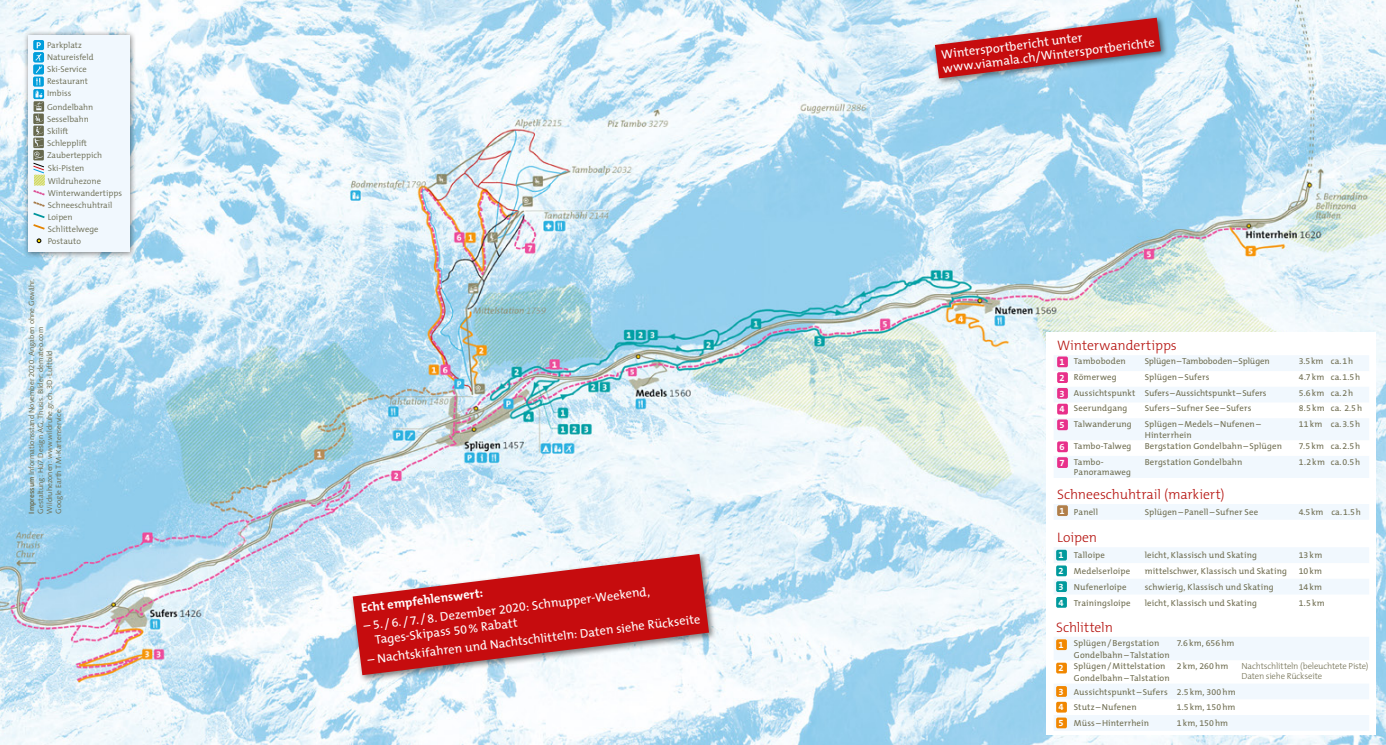
<style>
.page{position:relative;width:1386px;height:745px;background:#fff}
.page>*{position:absolute;margin:0;border:0;box-sizing:border-box;transform-origin:0 0}
.t1{font:300 13.75px "The Mix B3";letter-spacing:-.005em;color:#b40f0b}
.t2{font:12.5px/15px "The Mix B5 Plain";color:#fff}
.t3{font:700 12.5px "The Mix B7";color:#fff}
.t4{font:8.75px/10.5px "The Mix B5 Plain";letter-spacing:.015em;color:#6e6c4f}
.t5{font:300 8.75px/10px "The Mix B3";letter-spacing:-.02em;color:#6e6c4f}
.t6{font:8.75px "The Mix B5 Plain";letter-spacing:-.01em;color:#6e6c4f}
.t7{font:300 8.5px/12px "The Mix B4";color:#6e6c4f}
.t8{font:7.5px/9px "Syntax";letter-spacing:.01em;color:#6e6c4f}
.s1{font-weight:700}
.s2{font-family:"The Mix B7";font-weight:700;font-size:9.38px;color:#fff}
</style>
<div class="page">
<img style="left:0;top:0;width:1385px;height:744px">
<div style="left:23px;top:30px;width:113px;height:228px;background:#000;opacity:.5"></div>
<div style="left:28px;top:35px;width:102px;height:217px;background:#f1f8fe"></div>
<div style="left:33px;top:52px;width:11px;height:10px;background:#2eafe2;border-radius:2px"></div>
<svg style="left:33px;top:40px;width:11px;height:10px"></svg>
<svg style="left:37px;top:42px;width:4px;height:6px"></svg>
<div style="left:34px;top:52px;width:10px;height:10px;background:#00a3dd;border-radius:2px"></div>
<svg style="left:19px;top:163px;width:23px;height:85px"></svg>
<svg style="left:31px;top:54px;width:14px;height:177px"></svg>
<svg style="left:37px;top:238px;width:4px;height:5px"></svg>
<div style="left:1046px;top:332px;width:330px;height:401px;background:#fff"></div>
<svg style="left:1054px;top:355px;width:315px;height:122px"></svg>
<div style="left:1057px;top:356px;width:10px;height:11px;background:#e8308a;border-radius:2px"></div>
<div style="left:1057px;top:372px;width:10px;height:11px;background:#e8308a;border-radius:2px"></div>
<div style="left:1057px;top:388px;width:10px;height:10px;background:#e8308a;border-radius:2px"></div>
<div style="left:1057px;top:403px;width:10px;height:11px;background:#e8308a;border-radius:2px"></div>
<div style="left:1057px;top:419px;width:10px;height:11px;background:#e8308a;border-radius:2px"></div>
<div style="left:1057px;top:441px;width:10px;height:11px;background:#e8308a;border-radius:2px"></div>
<div style="left:1057px;top:457px;width:10px;height:10px;background:#e8308a;border-radius:2px"></div>
<div style="left:1054px;top:504px;width:315px;height:15px;background:#f1f8fe"></div>
<div style="left:1057px;top:505px;width:10px;height:10px;background:#b17f4a;border-radius:2px"></div>
<svg style="left:1054px;top:547px;width:315px;height:47px"></svg>
<div style="left:1056px;top:549px;width:10px;height:11px;background:#009a9d;border-radius:2px"></div>
<div style="left:1056px;top:565px;width:10px;height:11px;background:#009a9d;border-radius:2px"></div>
<div style="left:1056px;top:581px;width:10px;height:10px;background:#009a9d;border-radius:2px"></div>
<div style="left:1056px;top:596px;width:10px;height:11px;background:#009a9d;border-radius:2px"></div>
<svg style="left:1054px;top:637px;width:315px;height:93px"></svg>
<div style="left:1056px;top:639px;width:10px;height:10px;background:#f18700;border-radius:2px"></div>
<div style="left:1056px;top:662px;width:10px;height:11px;background:#f18700;border-radius:2px"></div>
<div style="left:1056px;top:685px;width:10px;height:11px;background:#f18700;border-radius:2px"></div>
<div style="left:1056px;top:701px;width:10px;height:11px;background:#f18700;border-radius:2px"></div>
<div style="left:1056px;top:717px;width:10px;height:10px;background:#f18700;border-radius:2px"></div>
<div style="left:349px;top:550px;width:368px;height:132px;background:#000;opacity:.5"></div>
<svg style="left:353px;top:553px;width:356px;height:121px;fill:#c60c0e"></svg>
<div style="left:931px;top:14px;width:238px;height:72px;background:#000;opacity:.5"></div>
<svg style="left:935px;top:18px;width:225px;height:60px;background:#ba636d"></svg>
<p class="t7" style="left:47px;top:39px;width:48px">Parkplatz<br>Natureisfeld<br>Ski-Service<br>Restaurant<br>Imbiss</p>
<p class="t7" style="left:47px;top:101px;width:57px">Gondelbahn<br>Sesselbahn<br>Skilift<br>Schlepplift<br>Zauberteppich</p>
<p class="t7" style="left:48px;top:163px;width:76px">Ski-Pisten<br>Wildruhezone<br>Winterwandertipps<br>Schneeschuhtrail<br>Loipen<br>Schlittelwege<br>Postauto</p>
<p class="t8" style="left:27px;top:513px;width:236px;rotate:-90deg"><span class="s1">Impressum</span> Informationsstand November 2020. Angaben ohne Gewähr.<br>Gestaltung: Hü7 Design AG, Thusis. Bilder: demateo.com Wildruhezonen: www.wildruhe.gr.ch. 3D-Luftbild<br>Google Earth TM-Kartenservice</p>
<h2 class="t2" style="left:372px;top:617px;width:280px;text-indent:-10px;rotate:-7deg">– 5. / 6. / 7. / 8. Dezember 2020: Schnupper-Weekend,<br>Tages-Skipass 50 % Rabatt</h2>
<h2 class="t3" style="left:360px;top:601px;width:124px;rotate:-7deg">Echt empfehlenswert:</h2>
<h2 class="t2" style="left:367px;top:652px;width:336px;rotate:-7deg">– Nachtskifahren und Nachtschlitteln: Daten siehe Rückseite</h2>
<h2 class="t2" style="left:940px;top:48px;width:214px;line-height:13.8px;rotate:-7deg">Wintersportbericht unter www.viamala.ch/Wintersportberichte</h2>
<h1 class="t1" style="left:1057px;top:338px;width:121px">Winterwandertipps</h1>
<p class="t4" style="left:1059px;top:356px;width:68px"><span class="s2">1</span> Tamboboden</p>
<p class="t6" style="left:1144px;top:356px;width:126px">Splügen – Tamboboden – Splügen</p>
<p class="t4" style="left:1298px;top:356px;width:56px">3.5 km ca. 1 h</p>
<p class="t4" style="left:1059px;top:372px;width:58px"><span class="s2">2</span> Römerweg</p>
<p class="t4" style="left:1144px;top:372px;width:66px">Splügen – Sufers</p>
<p class="t4" style="left:1298px;top:372px;width:63px">4.7 km ca. 1.5 h</p>
<p class="t4" style="left:1059px;top:387px;width:209px"><span class="s2">3</span> Aussichtspunkt Sufers – Aussichtspunkt – Sufers</p>
<p class="t4" style="left:1298px;top:387px;width:56px">5.6 km ca. 2 h</p>
<p class="t4" style="left:1059px;top:403px;width:69px"><span class="s2">4</span> Seerundgang</p>
<p class="t4" style="left:1144px;top:403px;width:108px">Sufers – Sufner See – Sufers</p>
<p class="t4" style="left:1298px;top:403px;width:65px">8.5 km ca. 2.5 h</p>
<p class="t4" style="left:1059px;top:419px;width:74px"><span class="s2">5</span> Talwanderung</p>
<p class="t4" style="left:1144px;top:419px;width:118px">Splügen – Medels – Nufenen –<br>Hinterrhein</p>
<p class="t4" style="left:1298px;top:419px;width:63px">11 km ca. 3.5 h</p>
<p class="t4" style="left:1059px;top:441px;width:73px"><span class="s2">6</span> Tambo-Talweg</p>
<p class="t4" style="left:1144px;top:441px;width:139px">Bergstation Gondelbahn – Splügen</p>
<p class="t4" style="left:1298px;top:441px;width:63px">7.5 km ca. 2.5 h</p>
<p class="t4" style="left:1073px;top:457px;width:59px;text-indent:-14px"><span class="s2">7</span> Tambo-<br>Panoramaweg</p>
<p class="t4" style="left:1144px;top:457px;width:99px">Bergstation Gondelbahn</p>
<p class="t4" style="left:1298px;top:457px;width:63px">1.2 km ca. 0.5 h</p>
<h1 class="t1" style="left:1057px;top:487px;width:169px">Schneeschuhtrail (markiert)</h1>
<p class="t4" style="left:1059px;top:507px;width:40px"><span class="s2">1</span> Panell</p>
<p class="t4" style="left:1144px;top:507px;width:115px">Splügen – Panell – Sufner See</p>
<p class="t4" style="left:1298px;top:507px;width:64px">4.5 km ca. 1.5 h</p>
<h1 class="t1" style="left:1057px;top:530px;width:42px">Loipen</h1>
<p class="t4" style="left:1058px;top:550px;width:48px"><span class="s2">1</span> Talloipe</p>
<p class="t4" style="left:1144px;top:550px;width:114px">leicht, Klassisch und Skating</p>
<p class="t4" style="left:1298px;top:550px;width:25px">13 km</p>
<p class="t4" style="left:1058px;top:566px;width:73px"><span class="s2">2</span> Medelserloipe</p>
<p class="t4" style="left:1144px;top:566px;width:144px">mittelschwer, Klassisch und Skating</p>
<p class="t4" style="left:1298px;top:566px;width:25px">10 km</p>
<p class="t4" style="left:1058px;top:581px;width:70px"><span class="s2">3</span> Nufenerloipe</p>
<p class="t4" style="left:1144px;top:581px;width:130px">schwierig, Klassisch und Skating</p>
<p class="t4" style="left:1298px;top:581px;width:25px">14 km</p>
<p class="t4" style="left:1058px;top:597px;width:74px"><span class="s2">4</span> Trainingsloipe</p>
<p class="t4" style="left:1144px;top:597px;width:114px">leicht, Klassisch und Skating</p>
<p class="t4" style="left:1298px;top:597px;width:27px">1.5 km</p>
<h1 class="t1" style="left:1056px;top:619px;width:58px">Schlitteln</h1>
<p class="t4" style="left:1073px;top:636px;width:97px;line-height:11.9px;text-indent:-15px"><span class="s2">1</span> Splügen / Bergstation<br>Gondelbahn – Talstation</p>
<p class="t4" style="left:1176px;top:637px;width:59px">7.6 km, 656 hm</p>
<p class="t4" style="left:1073px;top:660px;width:97px;line-height:11.9px;text-indent:-15px"><span class="s2">2</span> Splügen / Mittelstation<br>Gondelbahn – Talstation</p>
<p class="t4" style="left:1176px;top:661px;width:53px">2 km, 260 hm</p>
<p class="t5" style="left:1241px;top:661px;width:128px">Nachtschlitteln (beleuchtete Piste)<br>Daten siehe Rückseite</p>
<p class="t4" style="left:1058px;top:683px;width:179px;line-height:15.8px"><span class="s2">3</span> Aussichtspunkt – Sufers 2.5 km, 300 hm<br><span class="s2">4</span> Stutz – Nufenen</p>
<p class="t4" style="left:1176px;top:702px;width:60px">1.5 km, 150 hm</p>
<p class="t4" style="left:1058px;top:717px;width:92px"><span class="s2">5</span> Müss – Hinterrhein</p>
<p class="t4" style="left:1176px;top:717px;width:53px">1 km, 150 hm</p>
</div>
